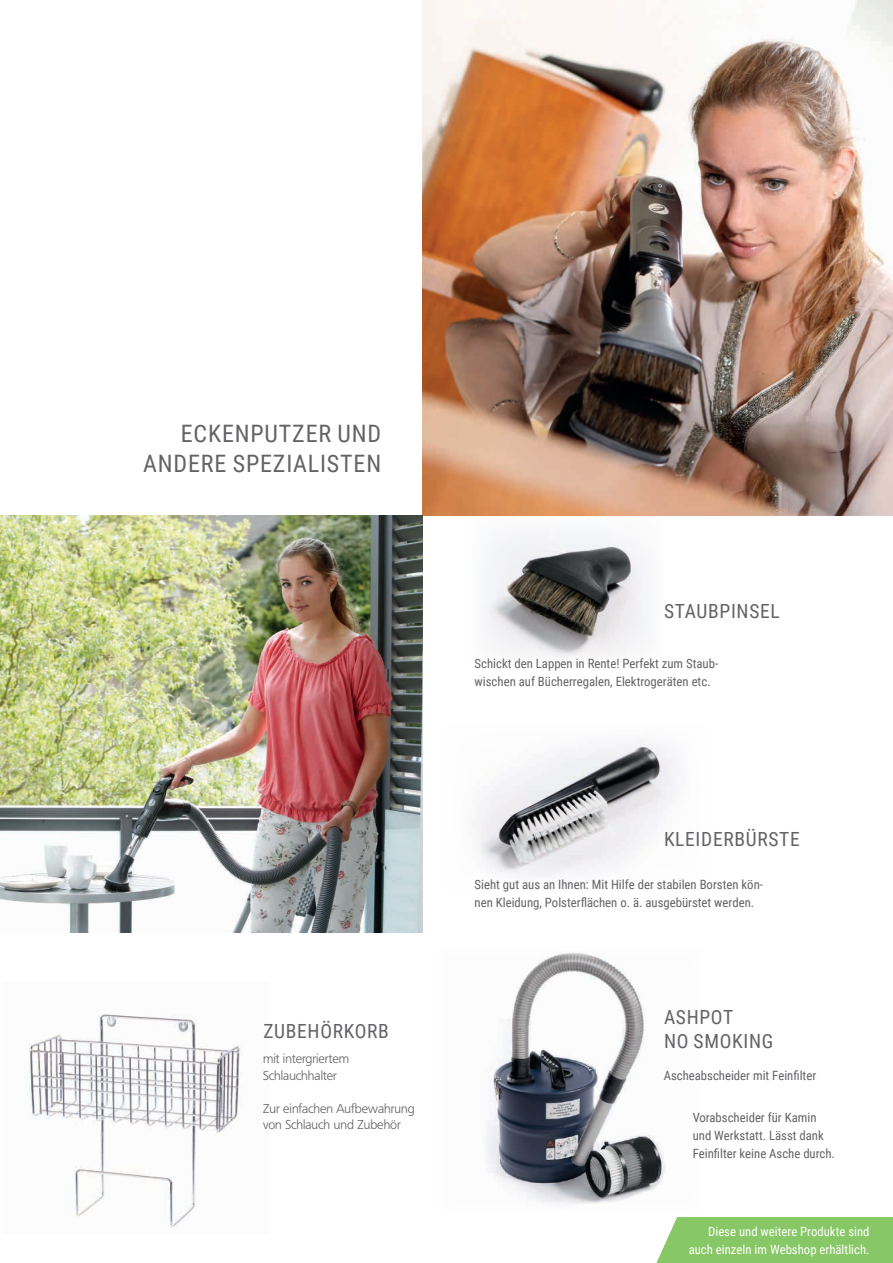
<style>
.page{position:relative;width:893px;height:1263px;background:#fff}
.page>*{position:absolute;margin:0;border:0;box-sizing:border-box;transform-origin:0 0}
.t1{font:24px/30px "Roboto Condensed";letter-spacing:.035em;color:#636366;text-align:right}
.t2{font:19.5px/24px "Roboto Condensed";letter-spacing:.035em;color:#636366}
.t3{font:12.75px/18px "Roboto Condensed";color:#636366}
.t4{font:300 12.75px/16.5px "Frutiger BQ";color:#636366}
.t5{font:12.75px/18px "Roboto Condensed";color:#fff;text-align:right}
</style>
<div class="page">
<img style="left:486px;top:952px;width:179px;height:253px">
<img style="left:470px;top:515px;width:195px;height:142px">
<img style="left:473px;top:740px;width:207px;height:136px">
<img style="left:29px;top:1014px;width:214px;height:215px">
<img style="left:422px;top:0;width:471px;height:515px">
<div style="left:656px;top:1217px;width:237px;height:46px;background:#87c765"></div>
<img style="left:0;top:515px;width:422px;height:417px">
<h1 class="t1" style="left:143px;top:418px;width:239px">ECKENPUTZER UND<br>ANDERE SPEZIALISTEN</h1>
<h2 class="t2" style="left:263px;top:1018px;width:127px">ZUBEHÖRKORB</h2>
<p class="t4" style="left:263px;top:1050px;width:88px">mit intergriertem<br>Schlauchhalter</p>
<p class="t4" style="left:263px;top:1100px;width:153px">Zur einfachen Aufbewahrung von Schlauch und Zubehör</p>
<h2 class="t2" style="left:664px;top:598px;width:117px">STAUBPINSEL</h2>
<p class="t3" style="left:475px;top:654px;width:245px">Schickt den Lappen in Rente! Perfekt zum Staub&shy;wischen auf Bücherregalen, Elektrogeräten etc.</p>
<h2 class="t2" style="left:664px;top:826px;width:137px">KLEIDERBÜRSTE</h2>
<p class="t3" style="left:475px;top:875px;width:290px">Sieht gut aus an Ihnen: Mit Hilfe der stabilen Borsten kön&shy;nen Kleidung, Polsterflächen o. ä. ausgebürstet werden.</p>
<h2 class="t2" style="left:664px;top:1004px;width:111px">ASHPOT<br>NO SMOKING</h2>
<p class="t3" style="left:664px;top:1066px;width:154px">Ascheabscheider mit Feinfilter</p>
<p class="t3" style="left:693px;top:1108px;width:144px">Vorabscheider für Kamin und Werkstatt. Lässt dank<br>Feinfilter keine Asche durch.</p>
<p class="t5" style="left:689px;top:1222px;width:182px">Diese und weitere Produkte sind auch einzeln im Webshop erhältlich.</p>
</div>
